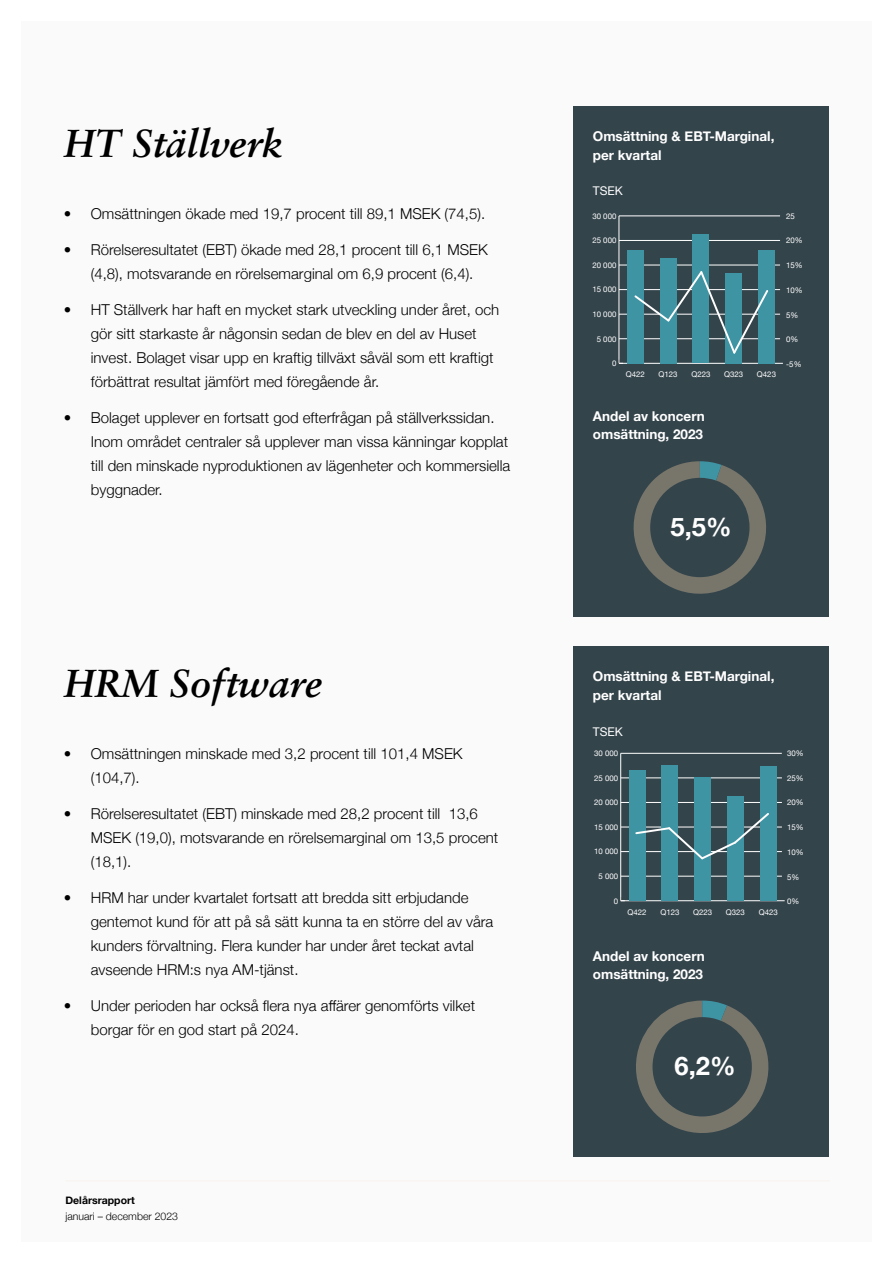
<style>
.page{position:relative;width:893px;height:1263px;background:#fff}
.page>*{position:absolute;margin:0;border:0;box-sizing:border-box;transform-origin:0 0}
.t1{font:italic 700 39px "Sabon LT Pro";color:#000}
.t2{font:700 25.5px "Helvetica Neue";color:#fff}
.t3{font:300 15px/24px "Helvetica Neue";color:#000}
.t4{font:700 13.5px/19.5px "Helvetica Neue";color:#fff}
.t5{font:12px "Helvetica Neue";color:#fff}
.t6{font:300 10.5px "Helvetica Neue";color:#000}
.t7{font:700 10.5px "Helvetica Neue";color:#000}
.t8{font:7.8px "Helvetica Neue";color:#fff}
</style>
<div class="page">
<div style="left:21px;top:21px;width:851px;height:1221px;background:#fafafa"></div>
<hr style="left:65px;top:1180px;width:765px;height:1px;background:#f9f5f3">
<div style="left:574px;top:106px;width:255px;height:511px;background:#34444b"></div>
<div style="left:574px;top:646px;width:255px;height:511px;background:#34444b"></div>
<hr style="left:619px;top:363px;width:164px;height:1px;background:#fff">
<hr style="left:619px;top:216px;width:1px;height:147px;background:#fff">
<hr style="left:619px;top:338px;width:161px;height:1px;background:#fff">
<hr style="left:619px;top:314px;width:161px;height:1px;background:#fff">
<hr style="left:619px;top:289px;width:161px;height:1px;background:#fff">
<hr style="left:619px;top:265px;width:161px;height:1px;background:#fff">
<hr style="left:619px;top:240px;width:161px;height:1px;background:#fff">
<hr style="left:619px;top:216px;width:161px;height:1px;background:#fff">
<div style="left:627px;top:250px;width:17px;height:113px;background:#3f94a4"></div>
<div style="left:660px;top:258px;width:16px;height:105px;background:#3f94a4"></div>
<div style="left:693px;top:235px;width:16px;height:128px;background:#3f94a4"></div>
<div style="left:725px;top:273px;width:17px;height:90px;background:#3f94a4"></div>
<div style="left:758px;top:250px;width:17px;height:113px;background:#3f94a4"></div>
<svg style="left:634px;top:269px;width:134px;height:86px"></svg>
<hr style="left:621px;top:900px;width:164px;height:1px;background:#fff">
<hr style="left:620px;top:753px;width:1px;height:148px;background:#fff">
<hr style="left:621px;top:876px;width:161px;height:1px;background:#fff">
<hr style="left:621px;top:851px;width:161px;height:1px;background:#fff">
<hr style="left:621px;top:827px;width:161px;height:1px;background:#fff">
<hr style="left:621px;top:802px;width:161px;height:1px;background:#fff">
<hr style="left:621px;top:778px;width:161px;height:1px;background:#fff">
<hr style="left:621px;top:753px;width:161px;height:1px;background:#fff">
<div style="left:629px;top:770px;width:16px;height:131px;background:#3f94a4"></div>
<div style="left:662px;top:765px;width:16px;height:136px;background:#3f94a4"></div>
<div style="left:694px;top:777px;width:17px;height:124px;background:#3f94a4"></div>
<div style="left:727px;top:796px;width:17px;height:105px;background:#3f94a4"></div>
<div style="left:760px;top:766px;width:16px;height:135px;background:#3f94a4"></div>
<svg style="left:635px;top:811px;width:134px;height:50px"></svg>
<svg style="left:633px;top:461px;width:133px;height:133px"></svg>
<svg style="left:636px;top:1000px;width:133px;height:133px"></svg>
<h1 class="t1" style="left:64px;top:119px;width:220px">HT Ställverk</h1>
<p class="t4" style="left:593px;top:127px;width:183px">Omsättning &amp; EBT-Marginal, per kvartal</p>
<p class="t5" style="left:593px;top:182px;width:32px">TSEK</p>
<p class="t3" style="left:64px;top:200px;width:423px">• Omsättningen ökade med 19,7 procent till 89,1 MSEK (74,5).</p>
<p class="t3" style="left:91px;top:236px;width:398px;text-indent:-27px">• Rörelseresultatet (EBT) ökade med 28,1 procent till 6,1 MSEK (4,8), motsvarande en rörelsemarginal om 6,9 procent (6,4).</p>
<p class="t3" style="left:91px;top:296px;width:410px;text-indent:-27px">• HT Ställverk har haft en mycket stark utveckling under året, och gör sitt starkaste år någonsin sedan de blev en del av Huset invest. Bolaget visar upp en kraftig tillväxt såväl som ett kraftigt förbättrat resultat jämfört med föregående år.</p>
<p class="t3" style="left:91px;top:404px;width:421px;text-indent:-27px">• Bolaget upplever en fortsatt god efterfrågan på ställverkssidan.<br>Inom området centraler så upplever man vissa känningar kopplat till den minskade nyproduktionen av lägenheter och kommersiella byggnader.</p>
<p class="t8" style="left:592px;top:210px;width:26px">30 000</p>
<p class="t8" style="left:592px;top:235px;width:26px">25 000</p>
<p class="t8" style="left:592px;top:259px;width:26px">20 000</p>
<p class="t8" style="left:592px;top:284px;width:26px">15 000</p>
<p class="t8" style="left:592px;top:309px;width:26px">10 000</p>
<p class="t8" style="left:597px;top:333px;width:21px">5 000</p>
<p class="t8" style="left:612px;top:358px;width:6px">0</p>
<p class="t8" style="left:626px;top:369px;width:21px">Q422</p>
<p class="t8" style="left:659px;top:369px;width:21px">Q123</p>
<p class="t8" style="left:691px;top:369px;width:21px">Q223</p>
<p class="t8" style="left:724px;top:369px;width:21px">Q323</p>
<p class="t8" style="left:757px;top:369px;width:21px">Q423</p>
<p class="t4" style="left:593px;top:408px;width:114px;line-height:18px">Andel av koncern omsättning, 2023</p>
<h2 class="t2" style="left:671px;top:507px;width:62px">5,5%</h2>
<p class="t8" style="left:786px;top:210px;width:10px">25</p>
<p class="t8" style="left:786px;top:235px;width:18px">20%</p>
<p class="t8" style="left:786px;top:260px;width:18px">15%</p>
<p class="t8" style="left:786px;top:284px;width:18px">10%</p>
<p class="t8" style="left:786px;top:309px;width:14px">5%</p>
<p class="t8" style="left:786px;top:334px;width:14px">0%</p>
<p class="t8" style="left:786px;top:358px;width:17px">-5%</p>
<h1 class="t1" style="left:64px;top:659px;width:260px">HRM Software</h1>
<p class="t4" style="left:593px;top:667px;width:183px">Omsättning &amp; EBT-Marginal, per kvartal</p>
<p class="t5" style="left:593px;top:722px;width:32px">TSEK</p>
<p class="t3" style="left:91px;top:741px;width:373px;text-indent:-27px">• Omsättningen minskade med 3,2 procent till 101,4 MSEK (104,7).</p>
<p class="t3" style="left:91px;top:801px;width:409px;text-indent:-27px">• Rörelseresultatet (EBT) minskade med 28,2 procent till 13,6<br>MSEK (19,0), motsvarande en rörelsemarginal om 13,5 procent (18,1).</p>
<p class="t3" style="left:91px;top:885px;width:404px;text-indent:-27px">• HRM har under kvartalet fortsatt att bredda sitt erbjudande gentemot kund för att på så sätt kunna ta en större del av våra kunders förvaltning. Flera kunder har under året teckat avtal avseende HRM:s nya AM-tjänst.</p>
<p class="t3" style="left:91px;top:993px;width:386px;text-indent:-27px">• Under perioden har också flera nya affärer genomförts vilket borgar för en god start på 2024.</p>
<p class="t8" style="left:594px;top:748px;width:26px">30 000</p>
<p class="t8" style="left:594px;top:772px;width:26px">25 000</p>
<p class="t8" style="left:594px;top:797px;width:26px">20 000</p>
<p class="t8" style="left:594px;top:821px;width:26px">15 000</p>
<p class="t8" style="left:594px;top:846px;width:26px">10 000</p>
<p class="t8" style="left:598px;top:871px;width:21px">5 000</p>
<p class="t8" style="left:614px;top:895px;width:6px">0</p>
<p class="t8" style="left:628px;top:906px;width:21px">Q422</p>
<p class="t8" style="left:660px;top:906px;width:21px">Q123</p>
<p class="t8" style="left:693px;top:906px;width:21px">Q223</p>
<p class="t8" style="left:726px;top:906px;width:21px">Q323</p>
<p class="t8" style="left:759px;top:906px;width:21px">Q423</p>
<p class="t4" style="left:593px;top:948px;width:114px;line-height:18px">Andel av koncern omsättning, 2023</p>
<h2 class="t2" style="left:674px;top:1046px;width:62px">6,2%</h2>
<p class="t8" style="left:787px;top:748px;width:18px">30%</p>
<p class="t8" style="left:787px;top:772px;width:18px">25%</p>
<p class="t8" style="left:787px;top:797px;width:18px">20%</p>
<p class="t8" style="left:787px;top:822px;width:18px">15%</p>
<p class="t8" style="left:787px;top:846px;width:18px">10%</p>
<p class="t8" style="left:787px;top:871px;width:14px">5%</p>
<p class="t8" style="left:787px;top:896px;width:14px">0%</p>
<p class="t7" style="left:65px;top:1192px;width:71px">Delårsrapport</p>
<p class="t6" style="left:65px;top:1208px;width:114px">januari – december 2023</p>
</div>
